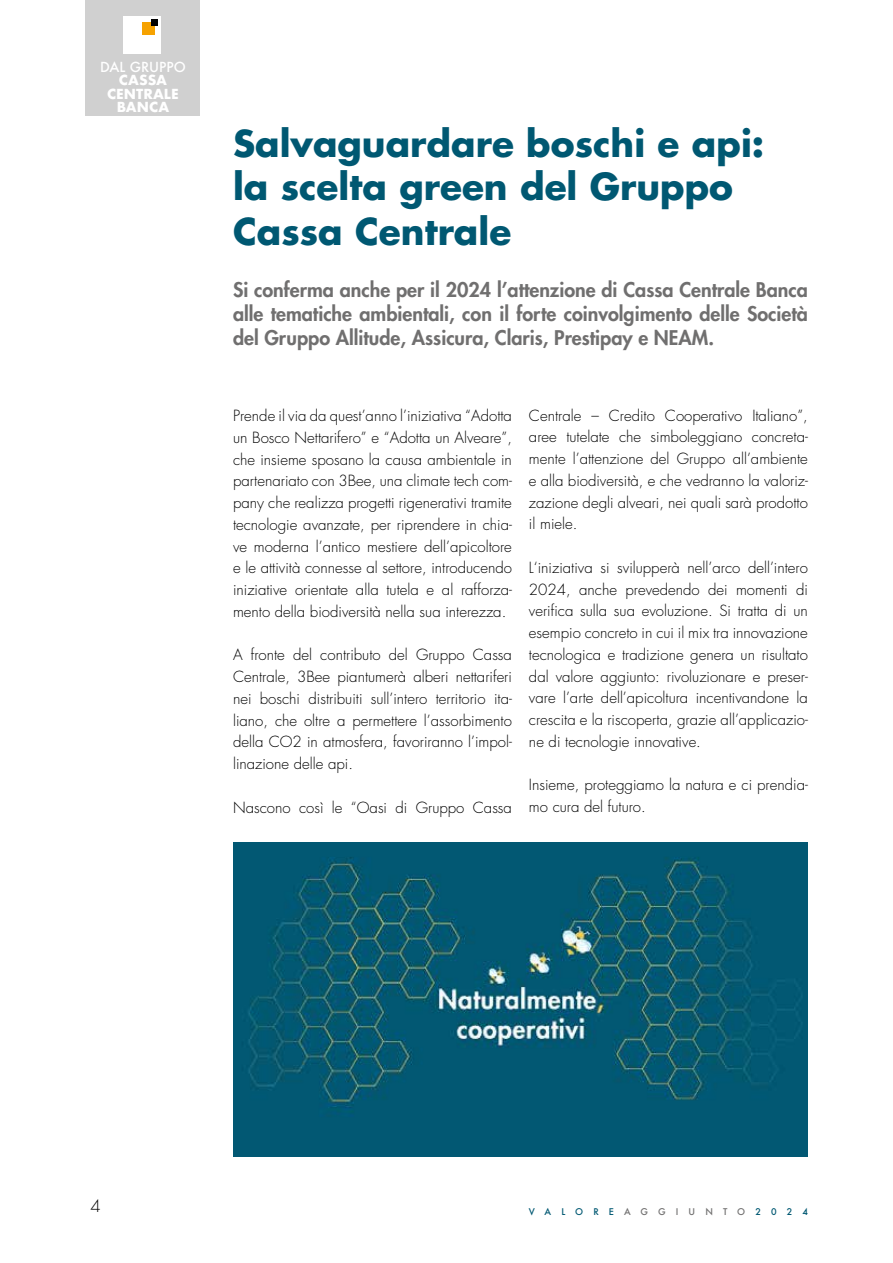
<style>
.page{position:relative;width:893px;height:1263px;background:#fff}
.page>*{position:absolute;margin:0;border:0;box-sizing:border-box;transform-origin:0 0}
.t1{font:700 36px/44.1px "Futura Std";color:#005872}
.t2{font:800 19.65px/23.7px "Futura Std";color:#706f6f;text-align:justify}
.t3{font:300 16.5px "Futura Std";color:#000}
.t4{font:300 15px/21.8px "Futura Std";color:#000;text-align:justify}
.t5{font:700 13.5px/13.5px "Futura";color:#fff;text-align:center}
.t6{font:500 13.5px "Futura";color:#fff}
.t7{font:500 9px "Futura";letter-spacing:1.12em;color:#005872}
.s1{color:#706f6f}
</style>
<div class="page">
<div style="left:85px;top:0;width:115px;height:116px;background:#d0d0d0"></div>
<div style="left:124px;top:16px;width:37px;height:38px;background:#fff"></div>
<div style="left:142px;top:23px;width:13px;height:12px;background:#f6a200"></div>
<svg style="left:146px;top:20px;width:12px;height:6px"></svg>
<img style="left:233px;top:842px;width:575px;height:315px">
<p class="t6" style="left:100px;top:57px;width:87px">DAL GRUPPO</p>
<p class="t5" style="left:107px;top:73px;width:73px">CASSA<br>CENTRALE<br>BANCA</p>
<h1 class="t1" style="left:233px;top:121px;width:533px">Salvaguardare boschi e api: la scelta green del Gruppo<br>Cassa Centrale</h1>
<h2 class="t2" style="left:233px;top:278px;width:576px">Si conferma anche per il 2024 l’attenzione di Cassa Centrale Banca alle tematiche ambientali, con il forte coinvolgimento delle Società del Gruppo Allitude, Assicura, Claris, Prestipay e NEAM.</h2>
<p class="t4" style="left:233px;top:405px;width:280px">Prende il via da quest’anno l’iniziativa “Adotta un Bosco Nettarifero” e “Adotta un Alveare”, che insieme sposano la causa ambientale in partenariato con 3Bee, una climate tech com&shy;pany che realizza progetti rigenerativi tramite tecnologie avanzate, per riprendere in chia&shy;ve moderna l’antico mestiere dell’apicoltore e le attività connesse al settore, introducendo iniziative orientate alla tutela e al rafforza&shy;mento della biodiversità nella sua interezza.</p>
<p class="t4" style="left:233px;top:644px;width:280px">A fronte del contributo del Gruppo Cassa Centrale, 3Bee piantumerà alberi nettariferi nei boschi distribuiti sull’intero territorio ita&shy;liano, che oltre a permettere l’assorbimento della CO2 in atmosfera, favoriranno l’impol&shy;linazione delle api.</p>
<p class="t4" style="left:233px;top:797px;width:280px">Nascono così le “Oasi di Gruppo Cassa</p>
<p class="t4" style="left:529px;top:405px;width:280px">Centrale – Credito Cooperativo Italiano”, aree tutelate che simboleggiano concreta&shy;mente l’attenzione del Gruppo all’ambiente e alla biodiversità, e che vedranno la valoriz&shy;zazione degli alveari, nei quali sarà prodotto il miele.</p>
<p class="t4" style="left:529px;top:557px;width:280px">L‘iniziativa si svilupperà nell’arco dell’intero 2024, anche prevedendo dei momenti di verifica sulla sua evoluzione. Si tratta di un esempio concreto in cui il mix tra innovazione tecnologica e tradizione genera un risultato dal valore aggiunto: rivoluzionare e preser&shy;vare l’arte dell’apicoltura incentivandone la crescita e la riscoperta, grazie all’applicazio&shy;ne di tecnologie innovative.</p>
<p class="t4" style="left:529px;top:774px;width:280px">Insieme, proteggiamo la natura e ci prendia&shy;mo cura del futuro.</p>
<p class="t3" style="left:90px;top:1196px;width:12px">4</p>
<p class="t7" style="left:529px;top:1206px;width:280px">VALORE<span class="s1">AGGIUNTO</span>2024</p>
</div>
